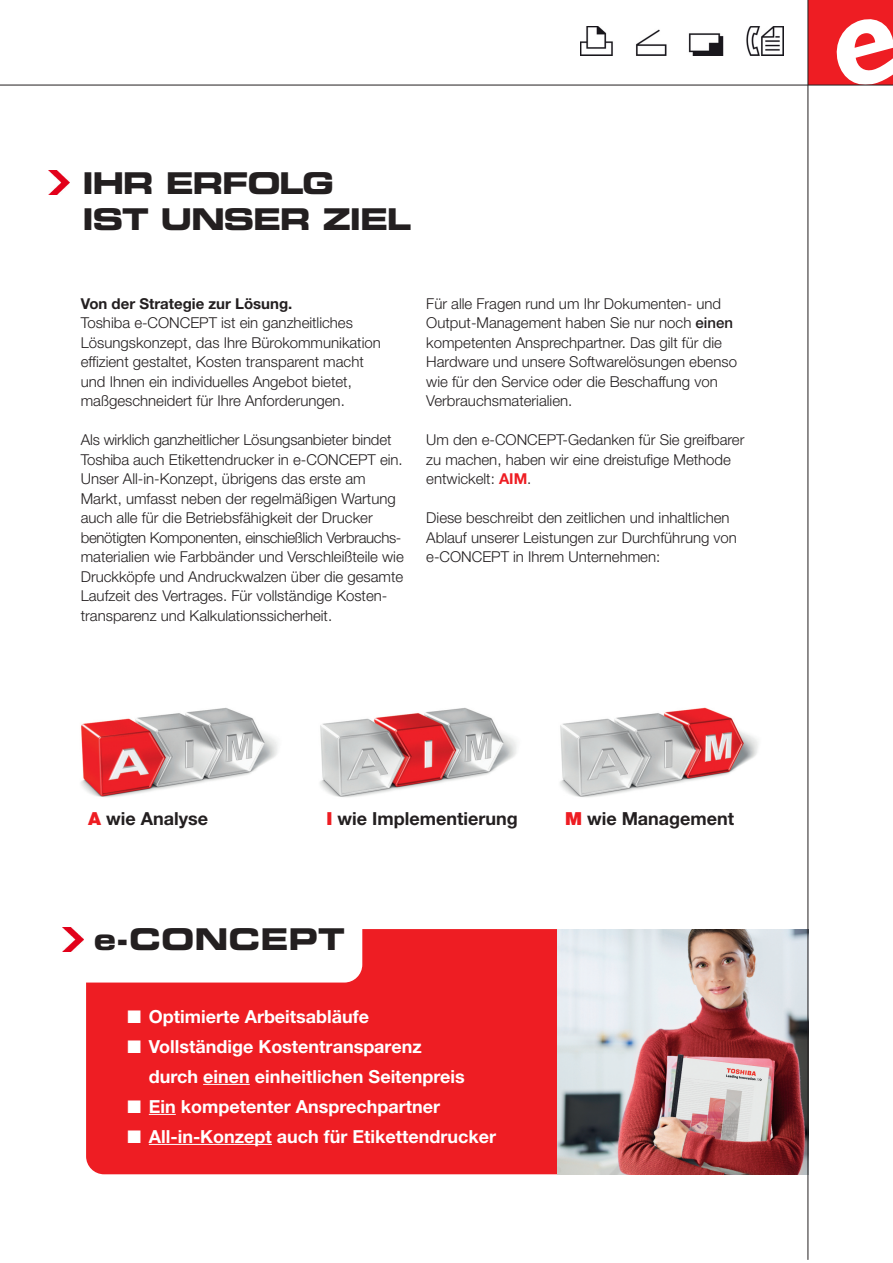
<style>
.page{position:relative;width:893px;height:1263px;background:#fff}
.page>*{position:absolute;margin:0;border:0;box-sizing:border-box;transform-origin:0 0}
.t1{font:30px/36px "Eurostile LT Std Bold Ex 2";letter-spacing:-.05em;color:#231f20}
.t2{font:30px "Eurostile LT Std Bold Ex 2";color:#231f20}
.t3{font:700 18px/30px "Helvetica Neue";color:#fff}
.t4{font:700 18px "Helvetica Neue";color:#231f20}
.t5{font:300 15px/19.5px "Helvetica Neue";color:#231f20}
.t6{font:700 15px "Helvetica Neue";color:#231f20}
.s1{font-weight:500}
.s2{font-weight:700;color:#ee1d23}
.s3{font-weight:900;color:#ee1d23}
</style>
<div class="page">
<img style="left:580px;top:26px;width:203px;height:30px">
<div style="left:86px;top:929px;width:509px;height:245px;background:#ee1d23;border-radius:18px"></div>
<div style="left:86px;top:929px;width:276px;height:53px;background:#fff"></div>
<div style="left:808px;top:0;width:85px;height:85px;background:#ee1d23"></div>
<svg style="left:837px;top:19px;width:56px;height:66px"></svg>
<hr style="left:0;top:85px;width:893px;height:1px;background:#231f20">
<img style="left:81px;top:707px;width:197px;height:90px">
<img style="left:320px;top:708px;width:197px;height:89px">
<img style="left:560px;top:707px;width:198px;height:90px">
<hr style="left:203px;top:1084px;width:47px;height:1px;background:#fff">
<svg style="left:149px;top:1114px;width:27px;height:1px"></svg>
<hr style="left:149px;top:1144px;width:123px;height:1px;background:#fff">
<img style="left:49px;top:170px;width:21px;height:24px">
<div style="left:61px;top:927px;width:33px;height:34px;background:#fff"></div>
<img style="left:63px;top:927px;width:21px;height:25px">
<img style="left:557px;top:929px;width:250px;height:245px">
<hr style="left:807px;top:0;width:1px;height:1260px;background:#231f20">
<h1 class="t1" style="left:82px;top:168px;width:331px">IHR ERFOLG<br>IST UNSER ZIEL</h1>
<p class="t6" style="left:81px;top:298px;width:213px">Von der Strategie zur Lösung.</p>
<p class="t5" style="left:81px;top:315px;width:302px">Toshiba e-CONCEPT ist ein ganzheitliches Lösungskonzept, das Ihre Bürokommunikation effizient gestaltet, Kosten transparent macht und Ihnen ein individuelles Angebot bietet, maßgeschneidert für Ihre Anforderungen.</p>
<p class="t5" style="left:81px;top:432px;width:324px">Als wirklich ganzheitlicher Lösungsanbieter bindet Toshiba auch Etikettendrucker in e-CONCEPT ein.<br>Unser All-in-Konzept, übrigens das erste am Markt, umfasst neben der regelmäßigen Wartung auch alle für die Betriebsfähigkeit der Drucker benötigten Komponenten, einschießlich Verbrauchs&shy;materialien wie Farbbänder und Verschleißteile wie Druckköpfe und Andruckwalzen über die gesamte Laufzeit des Vertrages. Für vollständige Kosten&shy;transparenz und Kalkulationssicherheit.</p>
<p class="t5" style="left:426px;top:295px;width:312px">Für alle Fragen rund um Ihr Dokumenten- und Output-Management haben Sie nur noch <span class="s1">einen </span>kompetenten Ansprechpartner. Das gilt für die Hardware und unsere Softwarelösungen ebenso wie für den Service oder die Beschaffung von Verbrauchsmaterialien.</p>
<p class="t5" style="left:426px;top:432px;width:320px">Um den e-CONCEPT-Gedanken für Sie greifbarer zu machen, haben wir eine dreistufige Methode entwickelt: <span class="s2">AIM</span>.</p>
<p class="t5" style="left:426px;top:510px;width:312px">Diese beschreibt den zeitlichen und inhaltlichen<br>Ablauf unserer Leistungen zur Durchführung von e-CONCEPT in Ihrem Unternehmen:</p>
<p class="t4" style="left:88px;top:812px;width:121px"><span class="s3">A</span> wie Analyse</p>
<p class="t4" style="left:327px;top:812px;width:193px"><span class="s3">I</span> wie Implementierung</p>
<p class="t4" style="left:565px;top:812px;width:171px"><span class="s3">M</span> wie Management</p>
<h1 class="t2" style="left:94px;top:928px;width:253px">e-CONCEPT</h1>
<p class="t3" style="left:128px;top:1003px;width:243px">■ Optimierte Arbeitsabläufe</p>
<p class="t3" style="left:149px;top:1033px;width:318px;text-indent:-21px">■ Vollständige Kostentransparenz durch einen einheitlichen Seitenpreis</p>
<p class="t3" style="left:128px;top:1093px;width:314px">■ Ein kompetenter Ansprechpartner</p>
<p class="t3" style="left:128px;top:1123px;width:370px">■ All-in-Konzept auch für Etikettendrucker</p>
</div>
